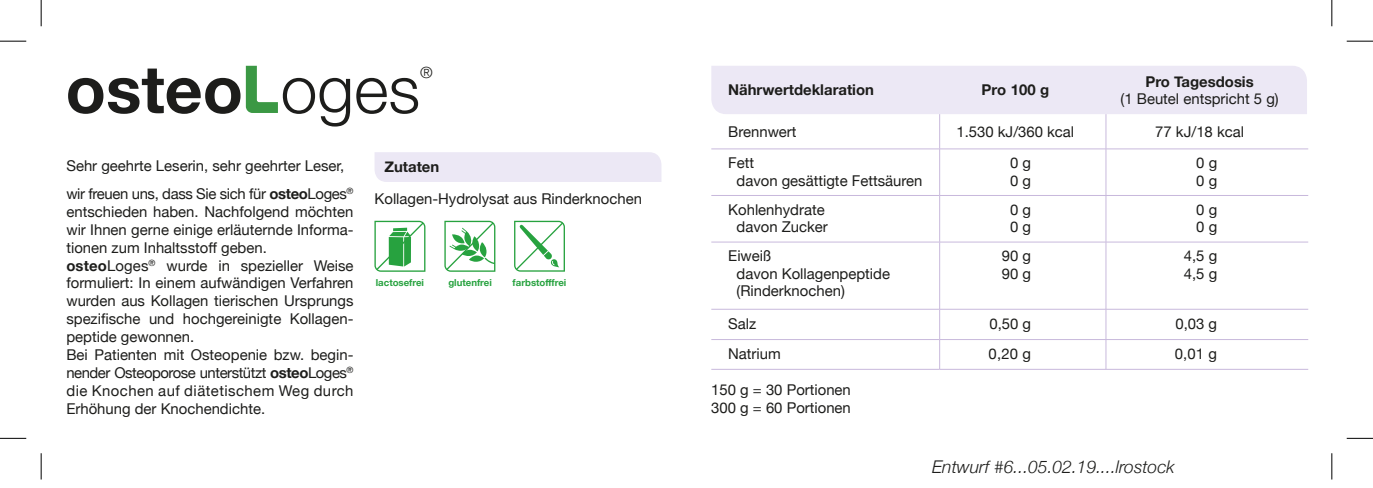
<style>
.page{position:relative;width:1373px;height:488px;background:#fff}
.page>*{position:absolute;margin:0;border:0;box-sizing:border-box;transform-origin:0 0}
.t1{font:700 65.98px "Helvetica Neue";color:#1d1d1b}
.t2{font:italic 300 17.5px "Helvetica Neue";color:#1d1d1b}
.t3{font:300 15.75px "Helvetica Neue";color:#1d1d1b}
.t4{font:14.88px/17.8px "Helvetica Neue";color:#1d1d1b}
.t5{font:700 14.88px "Helvetica Neue";color:#1d1d1b}
.t6{font:700 9.62px "Helvetica Neue";color:#27a23f}
.s1{font-weight:300}
.s2{font-weight:700}
</style>
<div class="page">
<div style="left:374px;top:152px;width:287px;height:30px;background:#ece8f5"></div>
<div style="left:711px;top:66px;width:595px;height:48px;background:#ece8f5"></div>
<hr style="left:939px;top:149px;width:1px;height:46px;background:#c8b9dc">
<hr style="left:939px;top:196px;width:1px;height:46px;background:#c8b9dc">
<hr style="left:939px;top:242px;width:1px;height:67px;background:#c8b9dc">
<hr style="left:939px;top:309px;width:1px;height:30px;background:#c8b9dc">
<hr style="left:939px;top:339px;width:1px;height:30px;background:#c8b9dc">
<hr style="left:1105px;top:149px;width:1px;height:46px;background:#c8b9dc">
<hr style="left:1105px;top:196px;width:1px;height:46px;background:#c8b9dc">
<hr style="left:1105px;top:242px;width:1px;height:67px;background:#c8b9dc">
<hr style="left:1105px;top:309px;width:1px;height:30px;background:#c8b9dc">
<hr style="left:1105px;top:339px;width:1px;height:30px;background:#c8b9dc">
<hr style="left:711px;top:148px;width:228px;height:1px;background:#c8b9dc">
<hr style="left:711px;top:195px;width:228px;height:1px;background:#c8b9dc">
<hr style="left:711px;top:242px;width:228px;height:1px;background:#c8b9dc">
<hr style="left:711px;top:309px;width:228px;height:1px;background:#c8b9dc">
<hr style="left:711px;top:339px;width:228px;height:1px;background:#c8b9dc">
<hr style="left:939px;top:114px;width:1px;height:35px;background:#c8b9dc">
<hr style="left:939px;top:148px;width:166px;height:1px;background:#c8b9dc">
<hr style="left:939px;top:195px;width:166px;height:1px;background:#c8b9dc">
<hr style="left:939px;top:242px;width:166px;height:1px;background:#c8b9dc">
<hr style="left:939px;top:309px;width:166px;height:1px;background:#c8b9dc">
<hr style="left:939px;top:339px;width:166px;height:1px;background:#c8b9dc">
<hr style="left:1105px;top:114px;width:1px;height:35px;background:#c8b9dc">
<hr style="left:1105px;top:148px;width:202px;height:1px;background:#c8b9dc">
<hr style="left:1105px;top:195px;width:202px;height:1px;background:#c8b9dc">
<hr style="left:1105px;top:242px;width:202px;height:1px;background:#c8b9dc">
<hr style="left:1105px;top:309px;width:202px;height:1px;background:#c8b9dc">
<hr style="left:1105px;top:339px;width:202px;height:1px;background:#c8b9dc">
<hr style="left:711px;top:369px;width:228px;height:1px;background:#c8b9dc">
<hr style="left:939px;top:369px;width:166px;height:1px;background:#c8b9dc">
<hr style="left:1105px;top:369px;width:202px;height:1px;background:#c8b9dc">
<svg style="left:246px;top:66px;width:32px;height:47px"></svg>
<svg style="left:374px;top:221px;width:51px;height:51px"></svg>
<svg style="left:444px;top:221px;width:51px;height:51px"></svg>
<svg style="left:514px;top:221px;width:51px;height:50px"></svg>
<svg style="left:0;top:41px;width:26px;height:1px"></svg>
<svg style="left:1346px;top:41px;width:26px;height:1px"></svg>
<svg style="left:0;top:438px;width:26px;height:1px"></svg>
<svg style="left:1346px;top:438px;width:26px;height:1px"></svg>
<svg style="left:41px;top:0;width:1px;height:26px"></svg>
<svg style="left:41px;top:453px;width:1px;height:26px"></svg>
<svg style="left:1331px;top:0;width:1px;height:26px"></svg>
<svg style="left:1331px;top:453px;width:1px;height:26px"></svg>
<h1 class="t1" style="left:66px;top:38px;width:356px">osteo <span class="s1">oges</span></h1>
<p class="t3" style="left:420px;top:59px;width:14px">®</p>
<p class="t4" style="left:66px;top:153px;width:288px;line-height:27.8px">Sehr geehrte Leserin, sehr geehrter Leser, wir freuen uns, dass Sie sich für <span class="s2">osteo</span>Loges<sup>®</sup></p>
<p class="t4" style="left:66px;top:203px;width:288px">entschieden haben. Nachfolgend möchten wir Ihnen gerne einige erläuternde Informa&shy;tionen zum Inhaltsstoff geben. <span class="s2">osteo</span>Loges<sup>®</sup> wurde in spezieller Weise formuliert: In einem aufwändigen Verfahren wurden aus Kollagen tierischen Ursprungs spezifische und hochgereinigte Kollagen&shy;peptide gewonnen.<br>Bei Patienten mit Osteopenie bzw. begin&shy;nender Osteoporose unterstützt <span class="s2">osteo</span>Loges<sup>® </sup>die Knochen auf diätetischem Weg durch Erhöhung der Knochendichte.</p>
<p class="t5" style="left:384px;top:155px;width:56px">Zutaten</p>
<p class="t4" style="left:374px;top:191px;width:269px">Kollagen-Hydrolysat aus Rinderknochen</p>
<p class="t6" style="left:376px;top:275px;width:50px">lactosefrei</p>
<p class="t6" style="left:448px;top:275px;width:45px">glutenfrei</p>
<p class="t6" style="left:512px;top:274px;width:55px">farbstofffrei</p>
<p class="t5" style="left:728px;top:78px;width:147px">Nährwertdeklaration</p>
<p class="t5" style="left:981px;top:78px;width:69px">Pro 100 g</p>
<p class="t5" style="left:1145px;top:70px;width:110px">Pro Tagesdosis</p>
<p class="t4" style="left:1120px;top:91px;width:160px">(1 Beutel entspricht 5 g)</p>
<p class="t4" style="left:728px;top:123px;width:70px">Brennwert</p>
<p class="t4" style="left:956px;top:123px;width:119px">1.530 kJ/360 kcal</p>
<p class="t4" style="left:1154px;top:123px;width:90px">77 kJ/18 kcal</p>
<p class="t4" style="left:736px;top:155px;width:187px;text-indent:-8px">Fett<br>davon gesättigte Fettsäuren</p>
<p class="t4" style="left:1009px;top:155px;width:22px">0 g<br>0 g</p>
<p class="t4" style="left:1195px;top:155px;width:22px">0 g<br>0 g</p>
<p class="t4" style="left:728px;top:201px;width:101px;text-align:center">Kohlenhydrate davon Zucker</p>
<p class="t4" style="left:1009px;top:201px;width:22px">0 g<br>0 g</p>
<p class="t4" style="left:1195px;top:201px;width:22px">0 g<br>0 g</p>
<p class="t4" style="left:736px;top:248px;width:155px;text-indent:-8px">Eiweiß<br>davon Kollagenpeptide (Rinderknochen)</p>
<p class="t4" style="left:1001px;top:248px;width:31px">90 g<br>90 g</p>
<p class="t4" style="left:1183px;top:248px;width:35px">4,5 g<br>4,5 g</p>
<p class="t4" style="left:728px;top:315px;width:30px">Salz</p>
<p class="t4" style="left:989px;top:315px;width:43px">0,50 g</p>
<p class="t4" style="left:1175px;top:315px;width:43px">0,03 g</p>
<p class="t4" style="left:728px;top:345px;width:54px">Natrium</p>
<p class="t4" style="left:988px;top:345px;width:44px">0,20 g</p>
<p class="t4" style="left:1174px;top:345px;width:44px">0,01 g</p>
<p class="t4" style="left:711px;top:382px;width:141px">150 g = 30 Portionen<br>300 g = 60 Portionen</p>
<p class="t2" style="left:932px;top:452px;width:244px">Entwurf #6...05.02.19....lrostock</p>
</div>
